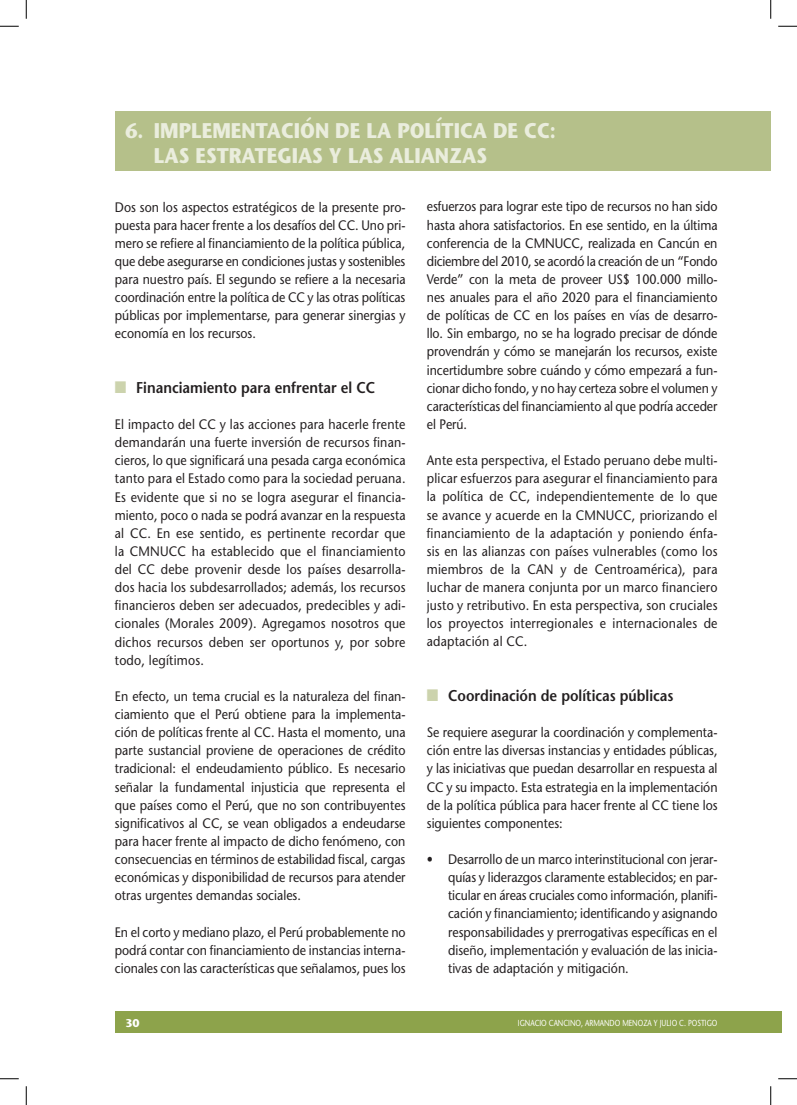
<style>
.page{position:relative;width:797px;height:1105px;background:#fff}
.page>*{position:absolute;margin:0;border:0;box-sizing:border-box;transform-origin:0 0}
.t1{font:700 21.25px/25px "Stone Sans";color:#eaeddd;scale:.9 1}
.t2{font:600 15.62px "Stone Sans";color:#231f20;scale:.9 1}
.t3{font:13.75px/18.1px "Stone Sans";color:#231f20;text-align:justify;scale:.9 1}
.t4{font:700 11.25px "Stone Sans";color:#fff}
.t5{font:8.75px "Stone Sans";color:#fff;scale:.8 1}
.s1{color:#ccd3ad}
</style>
<div class="page">
<div style="left:115px;top:1011px;width:655px;height:22px;background:#8da34b"></div>
<div style="left:770px;top:1011px;width:11px;height:22px;background:#8da34b"></div>
<div style="left:115px;top:111px;width:655px;height:60px;background:#b5c08a"></div>
<svg style="left:0;top:25px;width:19px;height:2px"></svg>
<svg style="left:778px;top:25px;width:19px;height:2px"></svg>
<svg style="left:0;top:1078px;width:19px;height:1px"></svg>
<svg style="left:778px;top:1078px;width:19px;height:1px"></svg>
<svg style="left:25px;top:0;width:2px;height:19px"></svg>
<svg style="left:25px;top:1086px;width:2px;height:19px"></svg>
<svg style="left:770px;top:0;width:1px;height:19px"></svg>
<svg style="left:770px;top:1086px;width:1px;height:19px"></svg>
<h1 class="t1" style="left:154px;top:117px;width:448px;text-indent:-28px">6. I MPLEMENTACIÓN DE LA POLÍTICA DE CC:<br>LAS ESTRATEGIAS Y LAS ALIANZAS</h1>
<p class="t3" style="left:115px;top:198px;width:324px">Dos son los aspectos estratégicos de la presente pro&shy;puesta para hacer frente a los desafíos del CC. Uno pri&shy;mero se refiere al financiamiento de la política pública, que debe asegurarse en condiciones justas y sostenibles para nuestro país. El segundo se refiere a la necesaria coordinación entre la política de CC y las otras políticas públicas por implementarse, para generar sinergias y economía en los recursos.</p>
<p class="t2" style="left:115px;top:378px;width:291px"><span class="s1">■</span> Financiamiento para enfrentar el CC</p>
<p class="t3" style="left:115px;top:415px;width:324px">El impacto del CC y las acciones para hacerle frente demandarán una fuerte inversión de recursos finan&shy;cieros, lo que significará una pesada carga económica tanto para el Estado como para la sociedad peruana.<br>Es evidente que si no se logra asegurar el financia&shy;miento, poco o nada se podrá avanzar en la respuesta al CC. En ese sentido, es pertinente recordar que la CMNUCC ha establecido que el financiamiento del CC debe provenir desde los países desarrolla&shy;dos hacia los subdesarrollados; además, los recursos financieros deben ser adecuados, predecibles y adi&shy;cionales (Morales 2009). Agregamos nosotros que dichos recursos deben ser oportunos y, por sobre todo, legítimos.</p>
<p class="t3" style="left:115px;top:687px;width:324px">En efecto, un tema crucial es la naturaleza del finan&shy;ciamiento que el Perú obtiene para la implementa&shy;ción de políticas frente al CC. Hasta el momento, una parte sustancial proviene de operaciones de crédito tradicional: el endeudamiento público. Es necesario señalar la fundamental injusticia que representa el que países como el Perú, que no son contribuyentes significativos al CC, se vean obligados a endeudarse para hacer frente al impacto de dicho fenómeno, con consecuencias en términos de estabilidad fiscal, cargas económicas y disponibilidad de recursos para atender otras urgentes demandas sociales.</p>
<p class="t3" style="left:115px;top:922px;width:325px">En el corto y mediano plazo, el Perú probablemente no podrá contar con financiamiento de instancias interna&shy;cionales con las características que señalamos, pues los</p>
<p class="t3" style="left:427px;top:197px;width:324px">esfuerzos para lograr este tipo de recursos no han sido hasta ahora satisfactorios. En ese sentido, en la última conferencia de la CMNUCC, realizada en Cancún en diciembre del 2010, se acordó la creación de un “Fondo Verde” con la meta de proveer US$ 100.000 millo&shy;nes anuales para el año 2020 para el financiamiento de políticas de CC en los países en vías de desarro&shy;llo. Sin embargo, no se ha logrado precisar de dónde provendrán y cómo se manejarán los recursos, existe incertidumbre sobre cuándo y cómo empezará a fun&shy;cionar dicho fondo, y no hay certeza sobre el volumen y características del financiamiento al que podría acceder el Perú.</p>
<p class="t3" style="left:427px;top:451px;width:324px">Ante esta perspectiva, el Estado peruano debe multi&shy;plicar esfuerzos para asegurar el financiamiento para la política de CC, independientemente de lo que se avance y acuerde en la CMNUCC, priorizando el financiamiento de la adaptación y poniendo énfa&shy;sis en las alianzas con países vulnerables (como los miembros de la CAN y de Centroamérica), para luchar de manera conjunta por un marco financiero justo y retributivo. En esta perspectiva, son cruciales los proyectos interregionales e internacionales de adaptación al CC.</p>
<p class="t2" style="left:427px;top:686px;width:275px"><span class="s1">■</span> Coordinación de políticas públicas</p>
<p class="t3" style="left:427px;top:723px;width:324px">Se requiere asegurar la coordinación y complementa&shy;ción entre las diversas instancias y entidades públicas, y las iniciativas que puedan desarrollar en respuesta al CC y su impacto. Esta estrategia en la implementación de la política pública para hacer frente al CC tiene los siguientes componentes:</p>
<p class="t3" style="left:448px;top:850px;width:301px;text-indent:-21px">• Desarrollo de un marco interinstitucional con jerar&shy;quías y liderazgos claramente establecidos; en par&shy;ticular en áreas cruciales como información, planifi&shy;cación y financiamiento; identificando y asignando responsabilidades y prerrogativas específicas en el diseño, implementación y evaluación de las inicia&shy;tivas de adaptación y mitigación.</p>
<p class="t4" style="left:125px;top:1015px;width:16px">30</p>
<p class="t5" style="left:518px;top:1018px;width:9px">Ignacio</p>
<p class="t5" style="left:549px;top:1018px;width:13px">Cancino</p>
<p class="t5" style="left:581px;top:1018px;width:18px">, Armando</p>
<p class="t5" style="left:622px;top:1018px;width:15px">Menoza</p>
<p class="t5" style="left:654px;top:1018px;width:16px">y Julio</p>
<p class="t5" style="left:679px;top:1018px;width:22px">C. Postigo</p>
</div>
